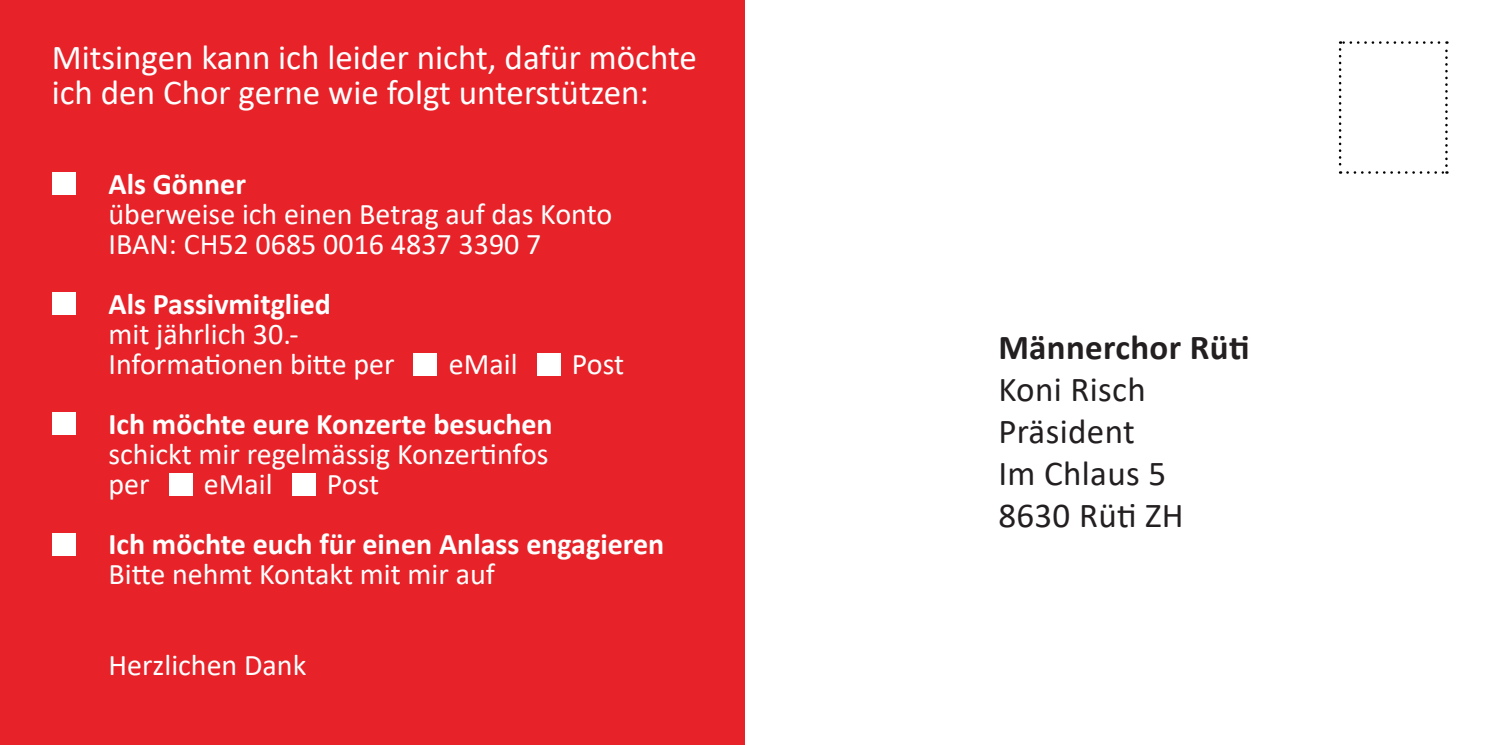
<style>
.page{position:relative;width:1489px;height:745px;background:#fff}
.page>*{position:absolute;margin:0;border:0;box-sizing:border-box;transform-origin:0 0}
.t1{font:35px/35px "Calibri";color:#fff}
.t2{font:35px/42px "Calibri";letter-spacing:.01em;color:#231f20}
.t3{font:700 35px "Calibri";letter-spacing:.01em;color:#231f20}
.t4{font:30px/30px "Calibri";color:#fff}
.t5{font:700 30px "Calibri";color:#fff}
</style>
<div class="page">
<div style="left:0;top:0;width:744px;height:744px;background:#e72329"></div>
<svg style="left:1338px;top:41px;width:109px;height:133px"></svg>
<div style="left:52px;top:292px;width:24px;height:23px;background:#fff"></div>
<div style="left:413px;top:353px;width:24px;height:23px;background:#fff"></div>
<div style="left:536px;top:353px;width:24px;height:23px;background:#fff"></div>
<div style="left:169px;top:472px;width:23px;height:23px;background:#fff"></div>
<div style="left:292px;top:472px;width:24px;height:23px;background:#fff"></div>
<div style="left:52px;top:412px;width:24px;height:23px;background:#fff"></div>
<div style="left:52px;top:172px;width:24px;height:23px;background:#fff"></div>
<div style="left:52px;top:532px;width:24px;height:23px;background:#fff"></div>
<p class="t1" style="left:52px;top:39px;width:646px">Mitsingen kann ich leider nicht, dafür möchte ich den Chor gerne wie folgt unterstützen:</p>
<p class="t5" style="left:108px;top:163px;width:139px">Als Gönner</p>
<p class="t4" style="left:108px;top:198px;width:505px">überweise ich einen Betrag auf das Konto<br>IBAN: CH52 0685 0016 4837 3390 7</p>
<p class="t5" style="left:108px;top:283px;width:224px">Als Passivmitglied</p>
<p class="t4" style="left:108px;top:318px;width:288px">mit jährlich 30.-<br>Informationen bitte per</p>
<p class="t4" style="left:449px;top:348px;width:70px">eMail</p>
<p class="t4" style="left:572px;top:348px;width:54px">Post</p>
<p class="t5" style="left:108px;top:403px;width:445px">Ich möchte eure Konzerte besuchen</p>
<p class="t4" style="left:108px;top:438px;width:441px">schickt mir regelmässig Konzertinfos per</p>
<p class="t4" style="left:204px;top:468px;width:70px">eMail</p>
<p class="t4" style="left:327px;top:468px;width:54px">Post</p>
<p class="t5" style="left:108px;top:523px;width:557px">Ich möchte euch für einen Anlass engagieren</p>
<p class="t4" style="left:108px;top:558px;width:388px">Bitte nehmt Kontakt mit mir auf</p>
<p class="t4" style="left:108px;top:648px;width:199px">Herzlichen Dank</p>
<p class="t3" style="left:998px;top:322px;width:253px">Männerchor Rüti</p>
<p class="t2" style="left:998px;top:367px;width:187px">Koni Risch<br>Präsident<br>Im Chlaus 5<br>8630 Rüti ZH</p>
</div>
